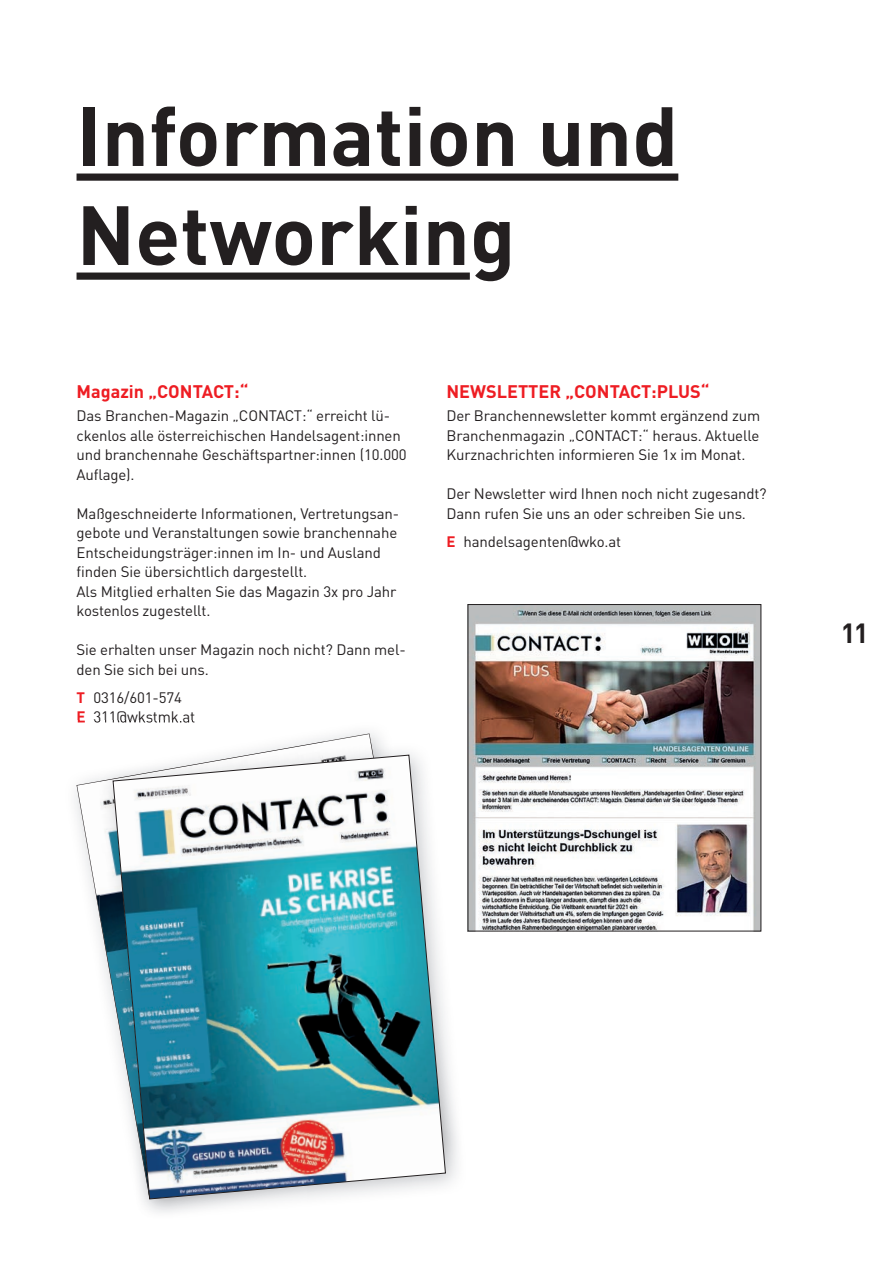
<style>
.page{position:relative;width:893px;height:1263px;background:#fff}
.page>*{position:absolute;margin:0;border:0;box-sizing:border-box;transform-origin:0 0}
.t1{font:700 82.5px/99px "DIN";color:#231f20}
.t2{font:700 27.45px "DIN";color:#231f20}
.t3{font:700 18px "DIN";color:#ee1d23}
.t4{font:15px/19.5px "DIN";letter-spacing:-.01em;color:#231f20}
.s1{font-family:"DIN Pro";font-weight:700;color:#ee1d23}
</style>
<div class="page">
<div style="left:77px;top:174px;width:601px;height:7px;background:#231f20"></div>
<div style="left:77px;top:273px;width:393px;height:7px;background:#231f20"></div>
<img style="left:94px;top:721px;width:100px;height:2px">
<svg style="left:77px;top:733px;width:304px;height:208px"></svg>
<img style="left:100px;top:792px;width:13px;height:122px">
<img style="left:100px;top:742px;width:278px;height:44px">
<img style="left:100px;top:914px;width:13px;height:105px">
<img style="left:113px;top:754px;width:333px;height:445px">
<img style="left:470px;top:606px;width:289px;height:323px">
<h1 class="t1" style="left:77px;top:83px;width:603px">Information und<br>Networking</h1>
<p class="t3" style="left:77px;top:379px;width:173px">Magazin „CONTACT:“</p>
<p class="t4" style="left:77px;top:406px;width:332px">Das Branchen-Magazin „CONTACT:“ erreicht lü&shy;ckenlos alle österreichischen Handelsagent:innen und branchennahe Geschäftspartner:innen (10.000<br>Auflage).</p>
<p class="t4" style="left:77px;top:503px;width:324px">Maßgeschneiderte Informationen, Vertretungsan&shy;gebote und Veranstaltungen sowie branchennahe Entscheidungsträger:innen im In- und Ausland finden Sie übersichtlich dargestellt.<br>Als Mitglied erhalten Sie das Magazin 3x pro Jahr kostenlos zugestellt.</p>
<p class="t4" style="left:77px;top:640px;width:331px">Sie erhalten unser Magazin noch nicht? Dann mel&shy;den Sie sich bei uns.</p>
<p class="t4" style="left:77px;top:687px;width:120px"><span class="s1">T</span> 0316/601-574<br><span class="s1">E</span> 311@wkstmk.at</p>
<p class="t3" style="left:446px;top:379px;width:265px">NEWSLETTER „CONTACT:PLUS“</p>
<p class="t4" style="left:446px;top:406px;width:315px;text-align:justify">Der Branchennewsletter kommt ergänzend zum Branchenmagazin „CONTACT:“ heraus. Aktuelle Kurznachrichten informieren Sie 1x im Monat.</p>
<p class="t4" style="left:446px;top:484px;width:322px">Der Newsletter wird Ihnen noch nicht zugesandt?<br>Dann rufen Sie uns an oder schreiben Sie uns.</p>
<p class="t4" style="left:446px;top:531px;width:176px"><span class="s1">E</span> handelsagenten@wko.at</p>
<h2 class="t2" style="left:841px;top:615px;width:29px">11</h2>
</div>
